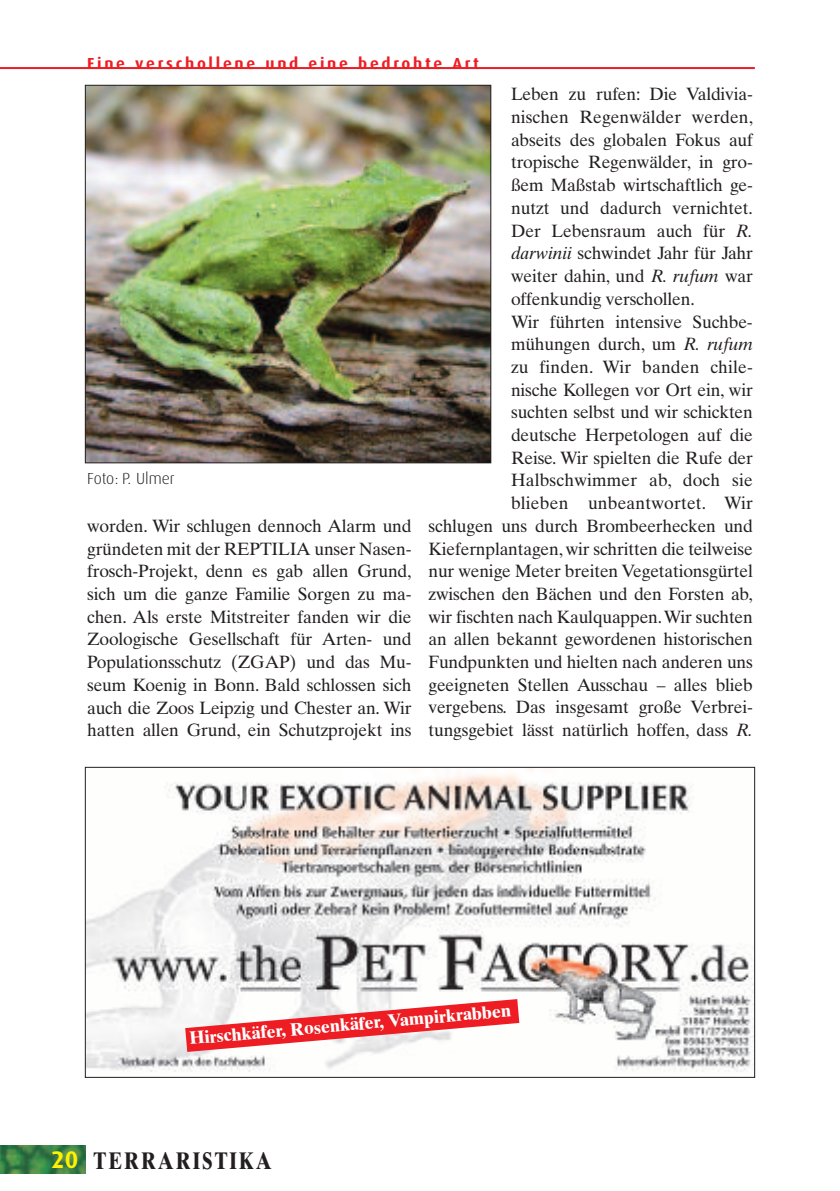
<style>
.page{position:relative;width:840px;height:1191px;background:#fff}
.page>*{position:absolute;margin:0;border:0;box-sizing:border-box;transform-origin:0 0}
.t1{font:24px "Times Ten Bold Os F";letter-spacing:.1em;color:#231f20;scale:.8 1}
.t2{font:700 18px "Times Ten";color:#fff}
.t3{font:17.8px/22.6px "Times Ten";letter-spacing:-.01em;color:#231f20;text-align:justify}
.t4{font:17.8px "Times Ten";letter-spacing:.01em;color:#231f20}
.t5{font:700 16px "Dax";letter-spacing:.17em;color:#ee1d23}
.t6{font:300 16px "Dax";color:#231f20}
.s1{font-family:"Times Ten Italic Os F"}
.s2{font-family:"Dax";font-weight:700;color:#fff101}
</style>
<div class="page">
<img style="left:0;top:1145px;width:85px;height:29px">
<hr style="left:0;top:67px;width:754px;height:2px;background:#ee1d23">
<img style="left:87px;top:769px;width:665px;height:303px">
<svg style="left:185px;top:999px;width:334px;height:53px"></svg>
<img style="left:87px;top:87px;width:401px;height:374px">
<div style="left:85px;top:85px;width:405px;height:378px;border:1px solid #231f20"></div>
<p class="t5" style="left:87px;top:56px;width:393px">Eine verschollene und eine bedrohte Art</p>
<p class="t6" style="left:87px;top:472px;width:89px">Foto: P. Ulmer</p>
<p class="t3" style="left:87px;top:516px;width:326px">worden. Wir schlugen dennoch Alarm und gründeten mit der REPTILIA unser Nasen&shy;frosch-Projekt, denn es gab allen Grund, sich um die ganze Familie Sorgen zu ma&shy;chen. Als erste Mitstreiter fanden wir die Zoologische Gesellschaft für Arten- und Populationsschutz (ZGAP) und das Mu&shy;seum Koenig in Bonn. Bald schlossen sich auch die Zoos Leipzig und Chester an. Wir hatten allen Grund, ein Schutzprojekt ins</p>
<p class="t3" style="left:510px;top:85px;width:243px">Leben zu rufen: Die Valdivia-</p>
<p class="t3" style="left:510px;top:107px;width:243px">nischen Regenwälder werden,</p>
<p class="t3" style="left:510px;top:130px;width:243px">abseits des globalen Fokus auf</p>
<p class="t3" style="left:510px;top:153px;width:243px">tropische Regenwälder, in gro-</p>
<p class="t3" style="left:510px;top:176px;width:243px">ßem Maßstab wirtschaftlich ge-</p>
<p class="t3" style="left:510px;top:198px;width:243px">nutzt und dadurch vernichtet.</p>
<p class="t3" style="left:510px;top:221px;width:243px">Der Lebensraum auch für <span class="s1">R.</span></p>
<p class="t3" style="left:510px;top:244px;width:243px"><span class="s1">darwinii</span> schwindet Jahr für Jahr</p>
<p class="t3" style="left:510px;top:266px;width:243px">weiter dahin, und <span class="s1">R. rufum</span> war</p>
<p class="t3" style="left:510px;top:289px;width:185px">offenkundig verschollen.</p>
<p class="t3" style="left:510px;top:312px;width:243px">Wir führten intensive Suchbe-</p>
<p class="t3" style="left:510px;top:335px;width:243px">mühungen durch, um <span class="s1">R. rufum</span></p>
<p class="t4" style="left:510px;top:360px;width:243px">zu finden. Wir banden chile-</p>
<p class="t3" style="left:510px;top:380px;width:243px">nische Kollegen vor Ort ein, wir</p>
<p class="t3" style="left:510px;top:403px;width:243px">suchten selbst und wir schickten</p>
<p class="t3" style="left:510px;top:425px;width:243px">deutsche Herpetologen auf die</p>
<p class="t3" style="left:510px;top:448px;width:243px">Reise. Wir spielten die Rufe der</p>
<p class="t4" style="left:510px;top:474px;width:243px">Halbschwimmer ab, doch sie</p>
<p class="t4" style="left:510px;top:496px;width:243px">blieben unbeantwortet. Wir</p>
<p class="t3" style="left:428px;top:516px;width:326px">schlugen uns durch Brombeerhecken und</p>
<p class="t3" style="left:428px;top:539px;width:326px">Kiefernplantagen, wir schritten die teilweise</p>
<p class="t3" style="left:428px;top:561px;width:326px">nur wenige Meter breiten Vegetationsgürtel</p>
<p class="t3" style="left:428px;top:584px;width:326px">zwischen den Bächen und den Forsten ab,</p>
<p class="t3" style="left:428px;top:607px;width:326px">wir fischten nach Kaulquappen.Wir suchten</p>
<p class="t3" style="left:428px;top:630px;width:326px">an allen bekannt gewordenen historischen</p>
<p class="t3" style="left:428px;top:652px;width:326px">Fundpunkten und hielten nach anderen uns</p>
<p class="t3" style="left:428px;top:675px;width:326px">geeigneten Stellen Ausschau – alles blieb</p>
<p class="t3" style="left:428px;top:698px;width:326px">vergebens. Das insgesamt große Verbrei-</p>
<p class="t3" style="left:428px;top:720px;width:325px">tungsgebiet lässt natürlich hoffen, dass <span class="s1">R.</span></p>
<p class="t2" style="left:189px;top:1032px;width:324px;rotate:-5deg">Hirschkäfer, Rosenkäfer, Vampirkrabben</p>
<p class="t1" style="left:51px;top:1152px;width:277px"><span class="s2">20</span> TERRARISTIKA</p>
</div>
